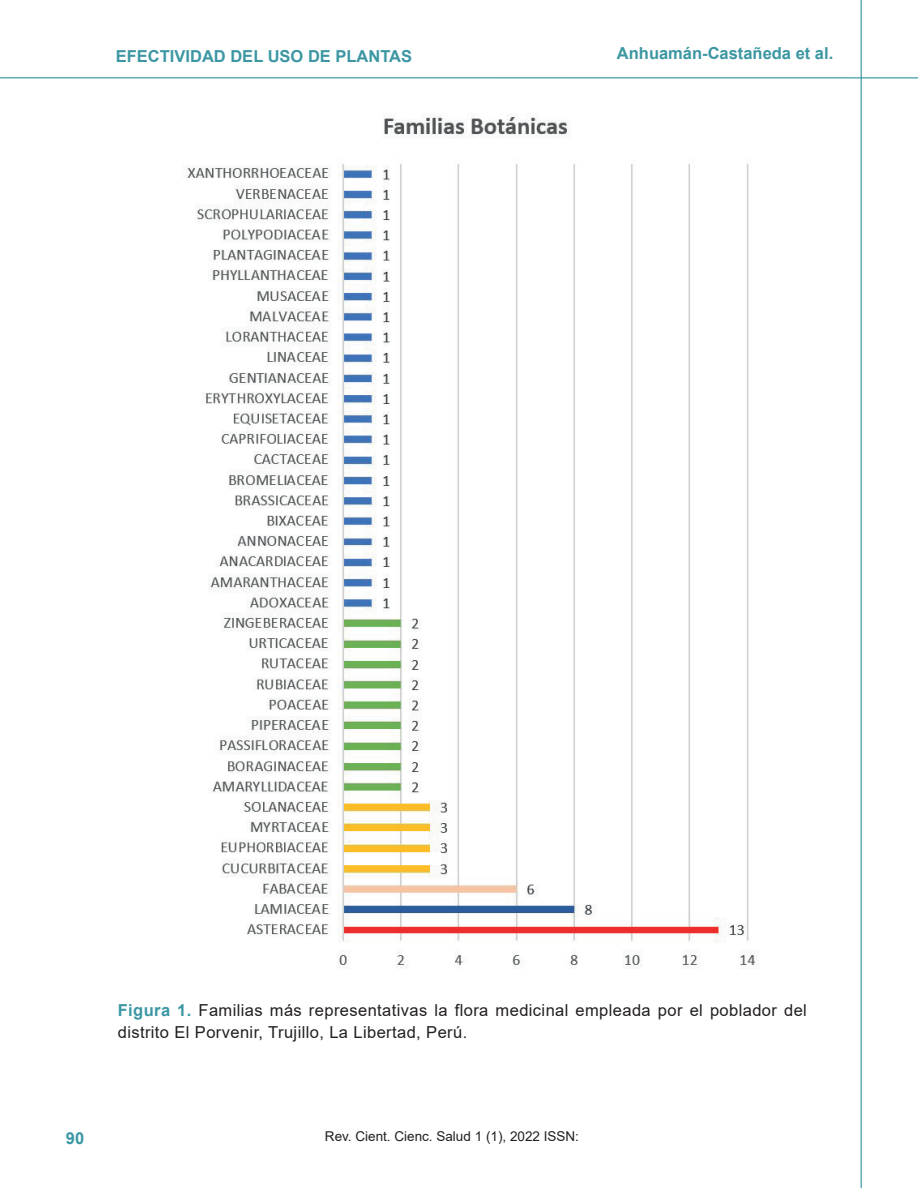
<style>
.page{position:relative;width:918px;height:1188px;background:#fff}
.page>*{position:absolute;margin:0;border:0;box-sizing:border-box;transform-origin:0 0}
.t1{font:16.5px/22.5px "Arial";letter-spacing:.025em;color:#231f20}
.t2{font:700 16.5px "Arial";color:#3c97a3}
.t3{font:13.5px "Arial";color:#231f20}
.s1{font-weight:700;color:#3c97a3}
</style>
<div class="page">
<hr style="left:0;top:77px;width:918px;height:1px;background:#3c97a3">
<hr style="left:861px;top:0;width:1px;height:1188px;background:#3c97a3">
<img style="left:186px;top:114px;width:573px;height:855px">
<p class="t2" style="left:116px;top:45px;width:298px">EFECTIVIDAD DEL USO DE PLANTAS</p>
<p class="t2" style="left:617px;top:42px;width:218px">Anhuamán-Castañeda et al.</p>
<p class="t1" style="left:118px;top:999px;width:691px"><span class="s1">Figura 1.</span> Familias más representativas la flora medicinal empleada por el poblador del distrito El Porvenir, Trujillo, La Libertad, Perú.</p>
<p class="t2" style="left:66px;top:1126px;width:20px">90</p>
<p class="t3" style="left:325px;top:1127px;width:256px">Rev. Cient. Cienc. Salud 1 (1), 2022 ISSN:</p>
</div>
